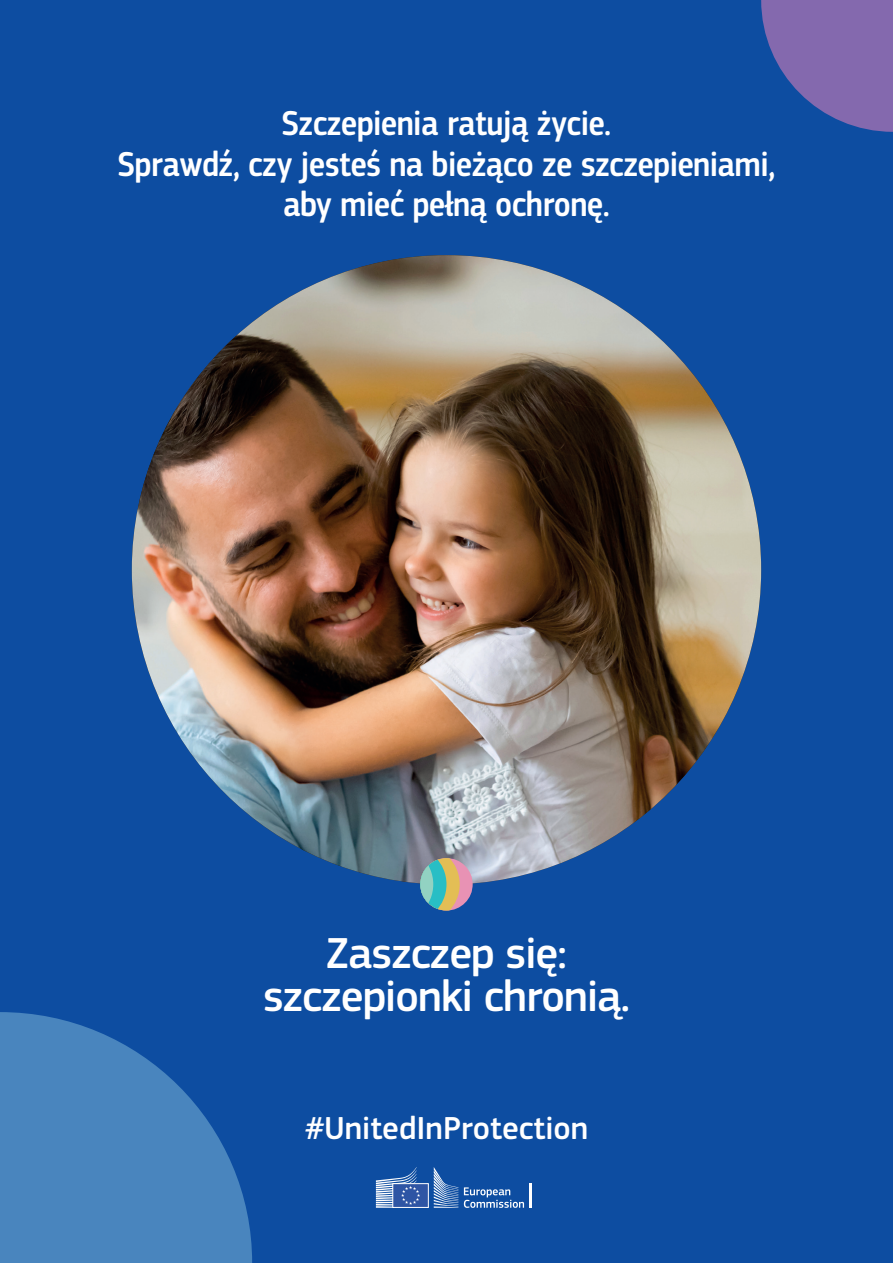
<style>
.page{position:relative;width:893px;height:1263px;background:#0d4da1}
.page>*{position:absolute;margin:0;border:0;box-sizing:border-box;transform-origin:0 0}
.t1{font:500 45px/43.5px "EC Square Sans Pro";letter-spacing:-.02em;color:#fff;text-align:center}
.t2{font:500 36px/40.5px "EC Square Sans Cond Pro";color:#fff;text-align:center}
.t3{font:500 33px "EC Square Sans Pro";color:#fff}
</style>
<div class="page">
<img style="left:132px;top:255px;width:629px;height:629px;border-radius:315px">
<svg style="left:761px;top:0;width:132px;height:132px;background:#6862ab"></svg>
<svg style="left:0;top:1012px;width:252px;height:251px;background:#3c79b7"></svg>
<svg style="left:420px;top:858px;width:53px;height:52px;background:#93a79e"></svg>
<svg style="left:464px;top:1187px;width:60px;height:21px"></svg>
<hr style="left:529px;top:1183px;width:2px;height:25px;background:#fff">
<svg style="left:434px;top:1167px;width:24px;height:41px"></svg>
<div style="left:393px;top:1183px;width:35px;height:24px;background:#2e55a4"></div>
<div style="left:392px;top:1183px;width:37px;height:25px;border:1px solid #fff"></div>
<svg style="left:376px;top:1167px;width:44px;height:41px"></svg>
<p class="t2" style="left:118px;top:104px;width:659px">Szczepienia ratują życie.<br>Sprawdź, czy jesteś na bieżąco ze szczepieniami, aby mieć pełną ochronę.</p>
<p class="t1" style="left:263px;top:932px;width:368px">Zaszczep się: szczepionki chronią.</p>
<p class="t3" style="left:305px;top:1109px;width:285px">#UnitedInProtection</p>
</div>
